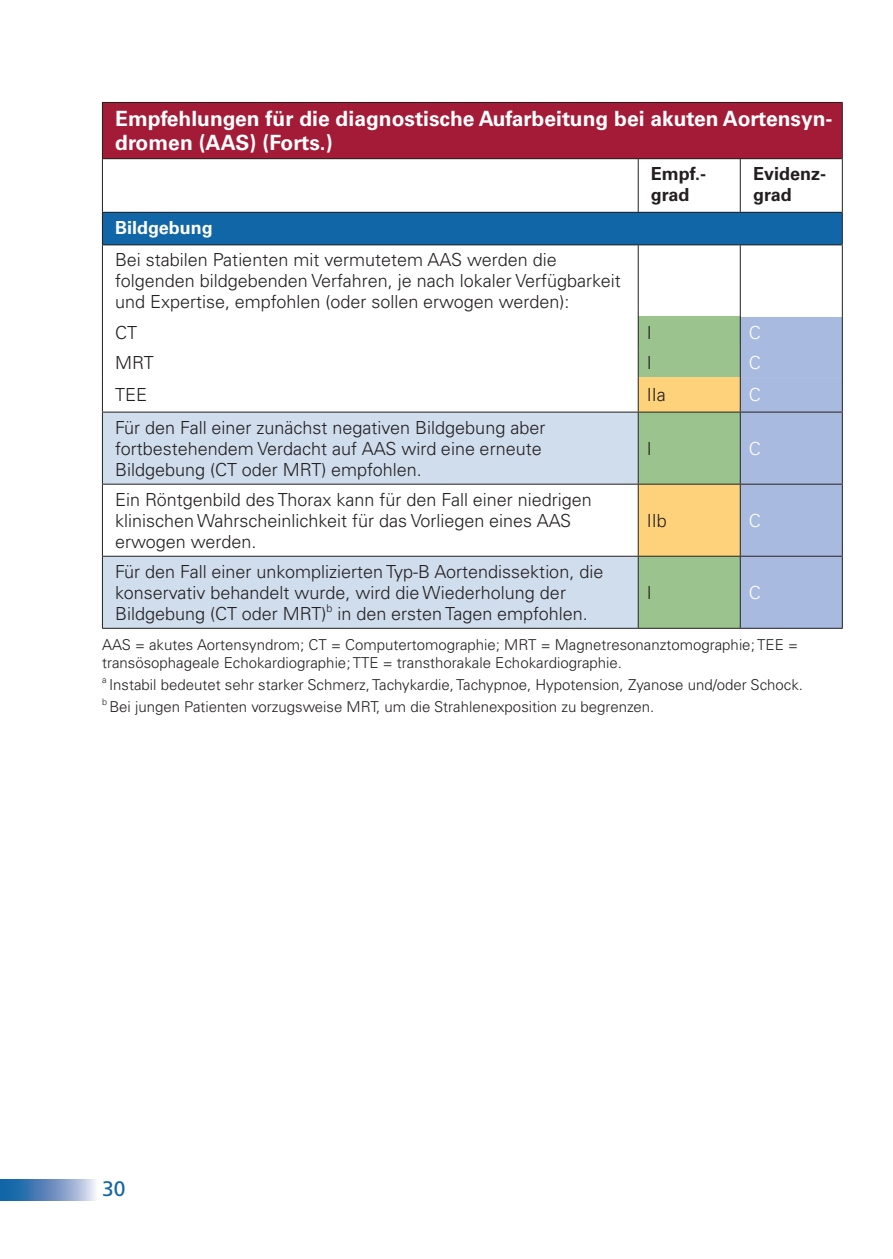
<style>
.page{position:relative;width:893px;height:1259px;background:#fff}
.page>*{position:absolute;margin:0;border:0;box-sizing:border-box;transform-origin:0 0}
.t1{font:700 21px/24px "Univers LT Pro 65";color:#fff}
.t2{font:21px "Frutiger LT Pro";color:#1166a7}
.t3{font:300 18px/21px "Univers LT Pro 45";color:#231f20}
.t4{font:700 18px/21px "Univers LT Pro 65";color:#231f20}
.t5{font:700 18px "Univers LT Pro 65";color:#fff}
.t6{font:300 18px "Univers LT Pro 45";color:#fff}
.t7{font:300 15px/18px "Univers LT Pro 45";color:#231f20}
.t8{font:300 9px "Univers LT Pro 45";color:#231f20}
</style>
<div class="page">
<svg style="left:0;top:1179px;width:96px;height:21px;background:#6993c2"></svg>
<div style="left:102px;top:102px;width:740px;height:57px;background:#a41b38"></div>
<div style="left:102px;top:212px;width:740px;height:33px;background:#1166a7"></div>
<svg style="left:639px;top:317px;width:203px;height:311px;background:#b1bfb2"></svg>
<svg style="left:103px;top:412px;width:535px;height:216px;fill:#cfdded"></svg>
<hr style="left:638px;top:159px;width:1px;height:53px;background:#231f20">
<hr style="left:740px;top:159px;width:1px;height:53px;background:#231f20">
<hr style="left:740px;top:245px;width:1px;height:72px;background:#231f20">
<hr style="left:740px;top:484px;width:103px;height:1px;background:#231f20">
<hr style="left:740px;top:556px;width:103px;height:1px;background:#231f20">
<hr style="left:102px;top:102px;width:536px;height:1px;background:#231f20">
<hr style="left:102px;top:103px;width:1px;height:55px;background:#231f20">
<hr style="left:638px;top:102px;width:102px;height:1px;background:#231f20">
<hr style="left:740px;top:102px;width:103px;height:1px;background:#231f20">
<hr style="left:842px;top:103px;width:1px;height:55px;background:#231f20">
<hr style="left:102px;top:158px;width:536px;height:1px;background:#231f20">
<hr style="left:102px;top:159px;width:1px;height:53px;background:#231f20">
<hr style="left:638px;top:158px;width:102px;height:1px;background:#231f20">
<hr style="left:740px;top:158px;width:103px;height:1px;background:#231f20">
<hr style="left:842px;top:159px;width:1px;height:53px;background:#231f20">
<hr style="left:102px;top:212px;width:536px;height:1px;background:#231f20">
<hr style="left:102px;top:213px;width:1px;height:31px;background:#231f20">
<hr style="left:638px;top:212px;width:102px;height:1px;background:#231f20">
<hr style="left:740px;top:212px;width:103px;height:1px;background:#231f20">
<hr style="left:842px;top:213px;width:1px;height:31px;background:#231f20">
<hr style="left:102px;top:244px;width:536px;height:1px;background:#231f20">
<hr style="left:102px;top:245px;width:1px;height:72px;background:#231f20">
<hr style="left:102px;top:317px;width:1px;height:30px;background:#231f20">
<hr style="left:102px;top:347px;width:1px;height:30px;background:#231f20">
<hr style="left:102px;top:377px;width:1px;height:35px;background:#231f20">
<hr style="left:638px;top:244px;width:102px;height:1px;background:#231f20">
<hr style="left:638px;top:245px;width:1px;height:72px;background:#231f20">
<hr style="left:740px;top:244px;width:103px;height:1px;background:#231f20">
<hr style="left:842px;top:245px;width:1px;height:72px;background:#231f20">
<hr style="left:638px;top:317px;width:1px;height:30px;background:#231f20">
<hr style="left:638px;top:347px;width:1px;height:30px;background:#231f20">
<hr style="left:842px;top:317px;width:1px;height:30px;background:#231f20">
<hr style="left:842px;top:347px;width:1px;height:30px;background:#231f20">
<hr style="left:638px;top:377px;width:1px;height:35px;background:#231f20">
<hr style="left:842px;top:377px;width:1px;height:35px;background:#231f20">
<hr style="left:102px;top:411px;width:536px;height:1px;background:#231f20">
<hr style="left:102px;top:412px;width:1px;height:72px;background:#231f20">
<hr style="left:102px;top:484px;width:536px;height:1px;background:#231f20">
<hr style="left:102px;top:484px;width:1px;height:72px;background:#231f20">
<hr style="left:102px;top:556px;width:536px;height:1px;background:#231f20">
<hr style="left:102px;top:556px;width:1px;height:72px;background:#231f20">
<hr style="left:102px;top:628px;width:536px;height:1px;background:#231f20">
<hr style="left:638px;top:411px;width:102px;height:1px;background:#231f20">
<hr style="left:638px;top:412px;width:1px;height:72px;background:#231f20">
<hr style="left:638px;top:484px;width:102px;height:1px;background:#231f20">
<hr style="left:638px;top:484px;width:1px;height:72px;background:#231f20">
<hr style="left:638px;top:556px;width:102px;height:1px;background:#231f20">
<hr style="left:638px;top:556px;width:1px;height:72px;background:#231f20">
<hr style="left:638px;top:628px;width:102px;height:1px;background:#231f20">
<hr style="left:740px;top:411px;width:103px;height:1px;background:#231f20">
<hr style="left:740px;top:412px;width:1px;height:72px;background:#231f20">
<hr style="left:842px;top:412px;width:1px;height:72px;background:#231f20">
<hr style="left:740px;top:484px;width:1px;height:72px;background:#231f20">
<hr style="left:842px;top:484px;width:1px;height:72px;background:#231f20">
<hr style="left:740px;top:556px;width:1px;height:72px;background:#231f20">
<hr style="left:842px;top:556px;width:1px;height:72px;background:#231f20">
<hr style="left:740px;top:628px;width:103px;height:1px;background:#231f20">
<hr style="left:740px;top:317px;width:1px;height:30px;background:#231f20">
<hr style="left:740px;top:347px;width:1px;height:30px;background:#231f20">
<hr style="left:740px;top:377px;width:1px;height:35px;background:#231f20">
<p class="t1" style="left:115px;top:107px;width:719px">Empfehlungen für die diagnostische Aufarbeitung bei akuten Aortensyn&shy;dromen (AAS) (Forts.)</p>
<p class="t4" style="left:651px;top:163px;width:57px">Empf.- grad</p>
<p class="t4" style="left:753px;top:163px;width:75px">Evidenz&shy;grad</p>
<p class="t5" style="left:115px;top:217px;width:99px">Bildgebung</p>
<p class="t3" style="left:115px;top:249px;width:507px">Bei stabilen Patienten mit vermutetem AAS werden die folgenden bildgebenden Verfahren, je nach lokaler Verfügbarkeit und Expertise, empfohlen (oder sollen erwogen werden):</p>
<p class="t3" style="left:115px;top:322px;width:24px">CT</p>
<p class="t3" style="left:647px;top:322px;width:7px">I</p>
<p class="t6" style="left:749px;top:321px;width:14px">C</p>
<p class="t3" style="left:115px;top:352px;width:40px">MRT</p>
<p class="t3" style="left:647px;top:352px;width:7px">I</p>
<p class="t6" style="left:749px;top:351px;width:14px">C</p>
<p class="t3" style="left:115px;top:384px;width:34px">TEE</p>
<p class="t3" style="left:647px;top:384px;width:21px">IIa</p>
<p class="t6" style="left:749px;top:384px;width:14px">C</p>
<p class="t3" style="left:115px;top:417px;width:432px">Für den Fall einer zunächst negativen Bildgebung aber fortbestehendem Verdacht auf AAS wird eine erneute<br>Bildgebung (CT oder MRT) empfohlen.</p>
<p class="t3" style="left:647px;top:438px;width:7px">I</p>
<p class="t6" style="left:749px;top:437px;width:14px">C</p>
<p class="t3" style="left:115px;top:489px;width:478px">Ein Röntgenbild des Thorax kann für den Fall einer niedrigen klinischen Wahrscheinlichkeit für das Vorliegen eines AAS erwogen werden.</p>
<p class="t3" style="left:647px;top:510px;width:22px">IIb</p>
<p class="t6" style="left:749px;top:509px;width:14px">C</p>
<p class="t3" style="left:115px;top:561px;width:490px">Für den Fall einer unkomplizierten Typ-B Aortendissektion, die konservativ behandelt wurde, wird die Wiederholung der<br>Bildgebung (CT oder MRT)<sup>b</sup> in den ersten Tagen empfohlen.</p>
<p class="t3" style="left:647px;top:582px;width:7px">I</p>
<p class="t6" style="left:749px;top:581px;width:14px">C</p>
<p class="t7" style="left:102px;top:635px;width:697px">AAS = akutes Aortensyndrom; CT = Computertomographie; MRT = Magnetresonanztomographie; TEE = transösophageale Echokardiographie; TTE = transthorakale Echokardiographie.</p>
<p class="t8" style="left:102px;top:674px;width:6px">a</p>
<p class="t7" style="left:109px;top:675px;width:695px">Instabil bedeutet sehr starker Schmerz, Tachykardie, Tachypnoe, Hypotension, Zyanose und/oder Schock.</p>
<p class="t8" style="left:102px;top:697px;width:7px">b</p>
<p class="t7" style="left:110px;top:698px;width:546px">Bei jungen Patienten vorzugsweise MRT, um die Strahlenexposition zu begrenzen.</p>
<p class="t2" style="left:102px;top:1176px;width:25px">30</p>
</div>
